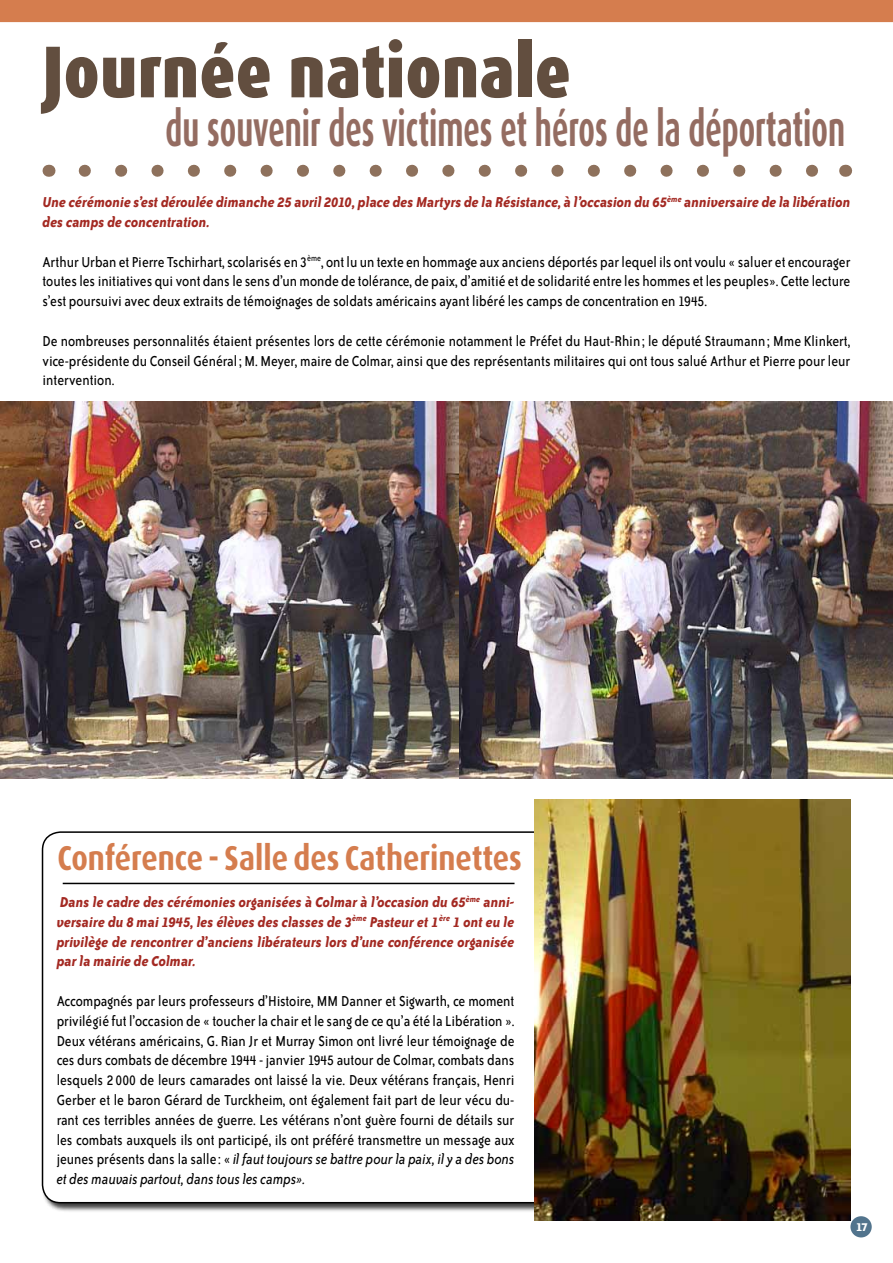
<style>
.page{position:relative;width:893px;height:1263px;background:#fff}
.page>*{position:absolute;margin:0;border:0;box-sizing:border-box;transform-origin:0 0}
.t1{font:900 73.5px "Dax";color:#624e3f}
.t2{font:700 49.5px "Dax";color:#946c61;scale:.6 1}
.t3{font:700 34.5px "Dax";color:#d57d4e;scale:.86 1}
.t4{font:16.5px/19.8px "Bailey Sans ITC";color:#000;text-align:justify;scale:.9 1}
.t5{font:italic 700 16.5px/19.8px "Bailey Sans ITC";color:#a32922;text-align:justify;scale:.9 1}
.t6{font:700 13.5px "Bailey Sans ITC";color:#fff}
.s1{font-style:italic}
</style>
<div class="page">
<div style="left:41px;top:831px;width:566px;height:381px;background:#000;opacity:.75"></div>
<div style="left:43px;top:832px;width:554px;height:371px;background:#fff;border-radius:18px"></div>
<div style="left:850px;top:1216px;width:22px;height:21px;background:#52748d;border-radius:50%"></div>
<img style="left:0;top:402px;width:893px;height:376px">
<img style="left:535px;top:800px;width:315px;height:420px">
<div style="left:0;top:0;width:893px;height:23px;background:#d57d4e"></div>
<svg style="left:85px;top:165px;width:733px;height:12px"></svg>
<svg style="left:49px;top:165px;width:1px;height:12px"></svg>
<svg style="left:845px;top:165px;width:1px;height:12px"></svg>
<hr style="left:63px;top:883px;width:451px;height:1px;background:#000">
<h1 class="t1" style="left:43px;top:31px;width:530px">Journée nationale</h1>
<h2 class="t2" style="left:166px;top:101px;width:1134px">du souvenir des victimes et héros de la déportation</h2>
<p class="t5" style="left:43px;top:192px;width:899px">Une cérémonie s’est déroulée dimanche 25 avril 2010, place des Martyrs de la Résistance, à l’occasion du 65<sup>ème</sup> anniversaire de la libération des camps de concentration.</p>
<p class="t4" style="left:43px;top:252px;width:899px">Arthur Urban et Pierre Tschirhart, scolarisés en 3<sup>ème</sup>, ont lu un texte en hommage aux anciens déportés par lequel ils ont voulu « saluer et encourager toutes les initiatives qui vont dans le sens d’un monde de tolérance, de paix, d’amitié et de solidarité entre les hommes et les peuples». Cette lecture s’est poursuivi avec deux extraits de témoignages de soldats américains ayant libéré les camps de concentration en 1945.</p>
<p class="t4" style="left:43px;top:331px;width:899px">De nombreuses personnalités étaient présentes lors de cette cérémonie notamment le Préfet du Haut-Rhin ; le député Straumann ; Mme Klinkert, vice-présidente du Conseil Général ; M. Meyer, maire de Colmar, ainsi que des représentants militaires qui ont tous salué Arthur et Pierre pour leur intervention.</p>
<h3 class="t3" style="left:57px;top:838px;width:541px">Conférence - Salle des Catherinettes</h3>
<p class="t5" style="left:57px;top:892px;width:510px">Dans le cadre des cérémonies organisées à Colmar à l’occasion du 65<sup>ème</sup> anni&shy;versaire du 8 mai 1945, les élèves des classes de 3<sup>ème</sup> Pasteur et 1<sup>ère</sup> 1 ont eu le privilège de rencontrer d’anciens libérateurs lors d’une conférence organisée par la mairie de Colmar.</p>
<p class="t4" style="left:57px;top:991px;width:510px">Accompagnés par leurs professeurs d’Histoire, MM Danner et Sigwarth, ce moment privilégié fut l’occasion de « toucher la chair et le sang de ce qu’a été la Libération ».<br>Deux vétérans américains, G. Rian Jr et Murray Simon ont livré leur témoignage de ces durs combats de décembre 1944 - janvier 1945 autour de Colmar, combats dans lesquels 2 000 de leurs camarades ont laissé la vie. Deux vétérans français, Henri Gerber et le baron Gérard de Turckheim, ont également fait part de leur vécu du&shy;rant ces terribles années de guerre. Les vétérans n’ont guère fourni de détails sur les combats auxquels ils ont participé, ils ont préféré transmettre un message aux jeunes présents dans la salle : « <span class="s1">il faut toujours se battre pour la paix, il y a des bons et des mauvais partout, dans tous les camps».</span></p>
<p class="t6" style="left:856px;top:1219px;width:14px">17</p>
</div>
